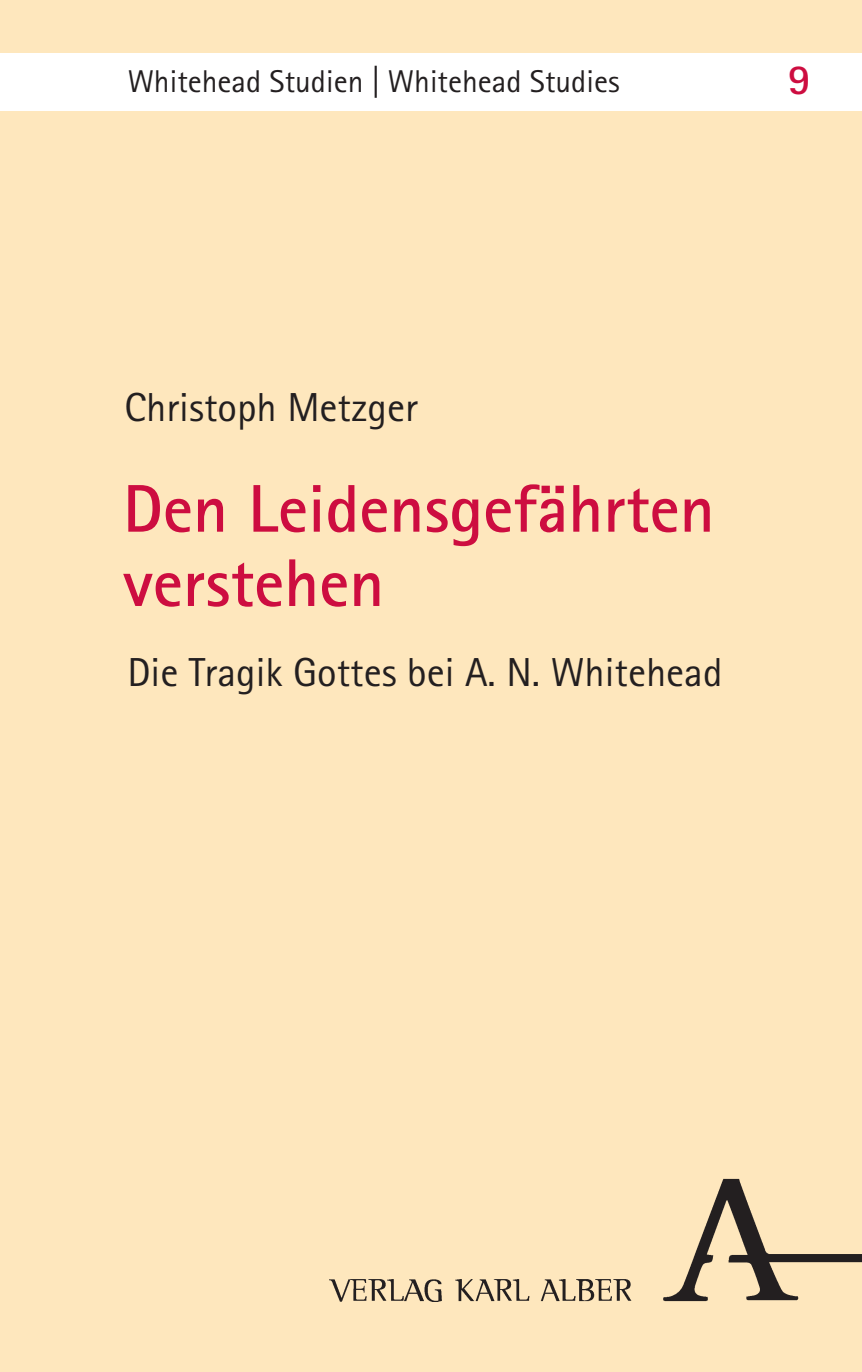
<style>
.page{position:relative;width:862px;height:1372px;background:#fff}
.page>*{position:absolute;margin:0;border:0;box-sizing:border-box;transform-origin:0 0}
.t1{font:700 67.5px/74.2px "Rotis Sans Serif Pro";color:#cd0d40}
.t2{font:700 42.75px "Rotis Sans Serif Pro";color:#cd0d40}
.t3{font:40.5px "Rotis Sans Serif Pro";color:#231f20}
.t4{font:31.5px "Rotis Sans Serif Pro";color:#231f20}
</style>
<div class="page">
<div style="left:0;top:0;width:861px;height:1371px;background:#fee7bd"></div>
<div style="left:0;top:53px;width:861px;height:57px;background:#fff"></div>
<img style="left:329px;top:1178px;width:532px;height:123px">
<p class="t4" style="left:128px;top:63px;width:493px">Whitehead Studien | Whitehead Studies</p>
<p class="t2" style="left:787px;top:52px;width:24px">9</p>
<p class="t3" style="left:124px;top:383px;width:295px">Christoph Metzger</p>
<h1 class="t1" style="left:123px;top:471px;width:593px">Den Leidensgefährten verstehen</h1>
<p class="t3" style="left:127px;top:648px;width:596px">Die Tragik Gottes bei A. N. Whitehead</p>
</div>
